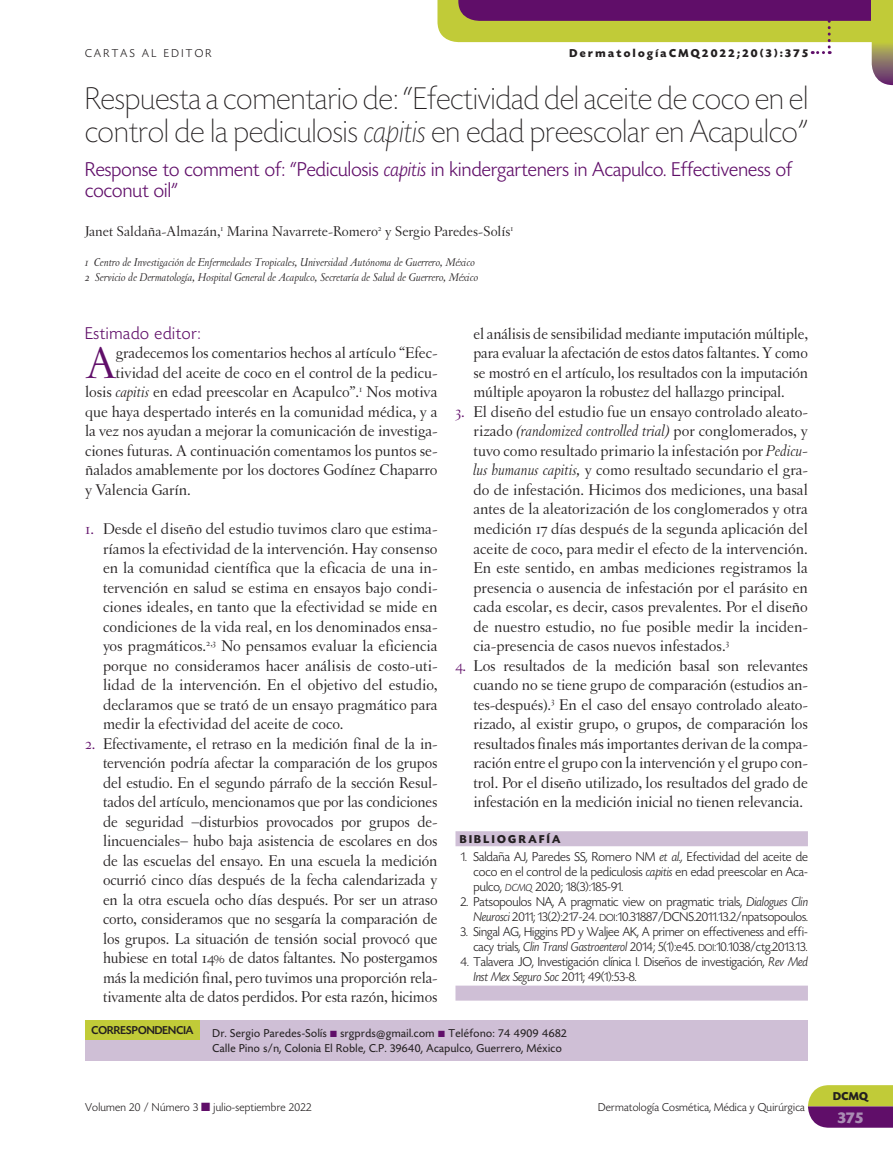
<style>
.page{position:relative;width:893px;height:1149px;background:#fff}
.page>*{position:absolute;margin:0;border:0;box-sizing:border-box;transform-origin:0 0}
.t1{font:46.35px "Letras Oldstyle";color:#600e69}
.t2{font:200 33px/33px "Today HEF";letter-spacing:.01em;color:#231f20}
.t3{font:300 21px/21px "Today HEF";letter-spacing:.01em;color:#600e69}
.t4{font:300 18px "Today HEF";letter-spacing:.04em;color:#600e69}
.t5{font:16.5px/19.5px "Letras Oldstyle";letter-spacing:-.005em;color:#231f20;text-align:justify}
.t6{font:700 16.5px "Today HEF";color:#aa8cb4}
.t7{font:15px "Letras Oldstyle";color:#231f20}
.t8{font:300 13.5px/15px "Today HEF";color:#231f20;text-align:right}
.t9{font:italic 12px/15px "Letras Oldstyle";color:#231f20}
.t10{font:12px/15px "Today HEF";letter-spacing:.04em;color:#231f20}
.t11{font:300 12px "Today HEF";letter-spacing:.02em;color:#231f20}
.t12{font:700 12px "Today HEF";letter-spacing:.2em;color:#231f20}
.t13{font:500 12px "Today HEF";letter-spacing:.01em;color:#231f20}
.t14{font:300 12px "Today HEF";letter-spacing:.2em;color:#231f20}
.s1{font-style:italic}
.s2{color:#600e69}
.s3{font-family:"Today HEF Light Italic SC800";font-weight:400;font-size:10.8px}
.s4{font-family:"Today HEF Light SC800";font-weight:400;font-size:10.8px}
</style>
<div class="page">
<svg style="left:437px;top:0;width:456px;height:85px"></svg>
<svg style="left:808px;top:1085px;width:85px;height:42px;background:#97755a"></svg>
<div style="left:872px;top:0;width:21px;height:42px;background:#c1cb38"></div>
<div style="left:85px;top:1019px;width:723px;height:41px;background:#cfbfd6"></div>
<div style="left:85px;top:1019px;width:115px;height:20px;background:#c1cb38"></div>
<div style="left:455px;top:831px;width:353px;height:15px;background:#cfbfd6"></div>
<div style="left:455px;top:985px;width:353px;height:15px;background:#cfbfd6"></div>
<p class="t14" style="left:85px;top:47px;width:128px">CARTAS AL EDITOR</p>
<p class="t12" style="left:569px;top:47px;width:240px">DermatologíaCMQ2022;20(3):375</p>
<h2 class="t2" style="left:85px;top:83px;width:724px">Respuesta a comentario de: “Efectividad del aceite de coco en el control de la pediculosis <span class="s1">capitis</span> en edad preescolar en Acapulco”</h2>
<p class="t3" style="left:85px;top:160px;width:709px">Response to comment of: “Pediculosis <span class="s1">capitis</span> in kindergarteners in Acapulco. Effectiveness of coconut oil”</p>
<p class="t7" style="left:85px;top:223px;width:430px">Janet Saldaña-Almazán,<sup>1</sup> Marina Navarrete-Romero<sup>2</sup> y Sergio Paredes-Solís<sup>1</sup></p>
<p class="t9" style="left:85px;top:255px;width:395px">1 Centro de Investigación de Enfermedades Tropicales, Universidad Autónoma de Guerrero, México<br>2 Servicio de Dermatología, Hospital General de Acapulco, Secretaría de Salud de Guerrero, México</p>
<p class="t4" style="left:85px;top:323px;width:117px">Estimado editor:</p>
<h1 class="t1" style="left:85px;top:336px;width:33px">A</h1>
<p class="t5" style="left:116px;top:343px;width:323px">gradecemos los comentarios hechos al artículo “Efec-</p>
<p class="t5" style="left:116px;top:363px;width:323px">tividad del aceite de coco en el control de la pedicu-</p>
<p class="t5" style="left:85px;top:382px;width:354px">losis <span class="s1">capitis</span> en edad preescolar en Acapulco”.<sup>1</sup> Nos motiva</p>
<p class="t5" style="left:85px;top:402px;width:354px">que haya despertado interés en la comunidad médica, y a</p>
<p class="t5" style="left:85px;top:421px;width:354px">la vez nos ayudan a mejorar la comunicación de investiga-</p>
<p class="t5" style="left:85px;top:441px;width:354px">ciones futuras. A continuación comentamos los puntos se-</p>
<p class="t5" style="left:85px;top:460px;width:354px">ñalados amablemente por los doctores Godínez Chaparro</p>
<p class="t5" style="left:85px;top:480px;width:107px">y Valencia Garín.</p>
<p class="t5" style="left:103px;top:519px;width:336px;text-indent:-18px"><span class="s2">1.</span> Desde el diseño del estudio tuvimos claro que estima&shy;ríamos la efectividad de la intervención. Hay consenso en la comunidad científica que la eficacia de una in&shy;tervención en salud se estima en ensayos bajo condi&shy;ciones ideales, en tanto que la efectividad se mide en condiciones de la vida real, en los denominados ensa&shy;yos pragmáticos.<sup>2,3</sup> No pensamos evaluar la eficiencia porque no consideramos hacer análisis de costo-uti&shy;lidad de la intervención. En el objetivo del estudio, declaramos que se trató de un ensayo pragmático para medir la efectividad del aceite de coco.</p>
<p class="t5" style="left:103px;top:733px;width:336px;text-indent:-18px"><span class="s2">2.</span> Efectivamente, el retraso en la medición final de la in&shy;tervención podría afectar la comparación de los grupos del estudio. En el segundo párrafo de la sección Resul&shy;tados del artículo, mencionamos que por las condiciones de seguridad –disturbios provocados por grupos de&shy;lincuenciales– hubo baja asistencia de escolares en dos de las escuelas del ensayo. En una escuela la medición ocurrió cinco días después de la fecha calendarizada y en la otra escuela ocho días después. Por ser un atraso corto, consideramos que no sesgaría la comparación de los grupos. La situación de tensión social provocó que hubiese en total 14% de datos faltantes. No postergamos más la medición final, pero tuvimos una proporción rela&shy;tivamente alta de datos perdidos. Por esta razón, hicimos</p>
<p class="t5" style="left:473px;top:324px;width:336px">el análisis de sensibilidad mediante imputación múltiple, para evaluar la afectación de estos datos faltantes. Y como se mostró en el artículo, los resultados con la imputación múltiple apoyaron la robustez del hallazgo principal.</p>
<p class="t5" style="left:473px;top:402px;width:336px;text-indent:-18px"><span class="s2">3.</span> El diseño del estudio fue un ensayo controlado aleato&shy;rizado <span class="s1">(randomized controlled trial)</span> por conglomerados, y tuvo como resultado primario la infestación por <span class="s1">Pedicu&shy;lus humanus capitis,</span> y como resultado secundario el gra&shy;do de infestación. Hicimos dos mediciones, una basal antes de la aleatorización de los conglomerados y otra medición 17 días después de la segunda aplicación del aceite de coco, para medir el efecto de la intervención.<br>En este sentido, en ambas mediciones registramos la presencia o ausencia de infestación por el parásito en cada escolar, es decir, casos prevalentes. Por el diseño de nuestro estudio, no fue posible medir la inciden&shy;cia-presencia de casos nuevos infestados.<sup>3</sup></p>
<p class="t5" style="left:473px;top:655px;width:336px;text-indent:-18px"><span class="s2">4.</span> Los resultados de la medición basal son relevantes cuando no se tiene grupo de comparación (estudios an&shy;tes-después).<sup>3</sup> En el caso del ensayo controlado aleato&shy;rizado, al existir grupo, o grupos, de comparación los resultados finales más importantes derivan de la compa&shy;ración entre el grupo con la intervención y el grupo con&shy;trol. Por el diseño utilizado, los resultados del grado de infestación en la medición inicial no tienen relevancia.</p>
<p class="t12" style="left:460px;top:832px;width:102px">BIBLIOGRAFÍA</p>
<p class="t8" style="left:473px;top:849px;width:336px;text-align:justify;text-indent:-13px">1. Saldaña AJ, Paredes SS, Romero NM <span class="s1">et al.,</span> Efectividad del aceite de coco en el control de la pediculosis <span class="s1">capitis</span> en edad preescolar en Aca&shy;pulco, <span class="s3">dcmq</span> 2020; 18(3):185-91.</p>
<p class="t8" style="left:461px;top:894px;width:349px">2. Patsopoulos NA, A pragmatic view on pragmatic trials, <span class="s1">Dialogues Clin<br>Neurosci</span> 2011; 13(2):217-24. <span class="s4">doi</span>:10.31887/DCNS.2011.13.2/npatsopoulos.</p>
<p class="t8" style="left:460px;top:924px;width:349px">3. Singal AG, Higgins PD y Waljee AK, A primer on effectiveness and effi&shy;cacy trials, <span class="s1">Clin Transl Gastroenterol</span> 2014; 5(1):e45. <span class="s4">doi</span>:10.1038/ctg.2013.13.</p>
<p class="t8" style="left:473px;top:954px;width:336px;text-align:left;text-indent:-13px">4. Talavera JO, Investigación clínica I. Diseños de investigación, <span class="s1">Rev Med<br>Inst Mex Seguro Soc</span> 2011; 49(1):53-8.</p>
<p class="t13" style="left:91px;top:1023px;width:104px">CORRESPONDENCIA</p>
<p class="t10" style="left:213px;top:1026px;width:356px">Dr. Sergio Paredes-Solís <span class="s2">■</span> srgprds@gmail.com <span class="s2">■</span> Teléfono: 74 4909 4682<br>Calle Pino s/n, Colonia El Roble, C.P. 39640, Acapulco, Guerrero, México</p>
<p class="t11" style="left:85px;top:1100px;width:228px">Volumen 20 / Número 3 <span class="s2">■</span> julio-septiembre 2022</p>
<p class="t11" style="left:598px;top:1100px;width:208px">Dermatología Cosmética, Médica y Quirúrgica</p>
<p class="t12" style="left:833px;top:1089px;width:36px">DCMQ</p>
<p class="t6" style="left:838px;top:1108px;width:27px">375</p>
</div>
